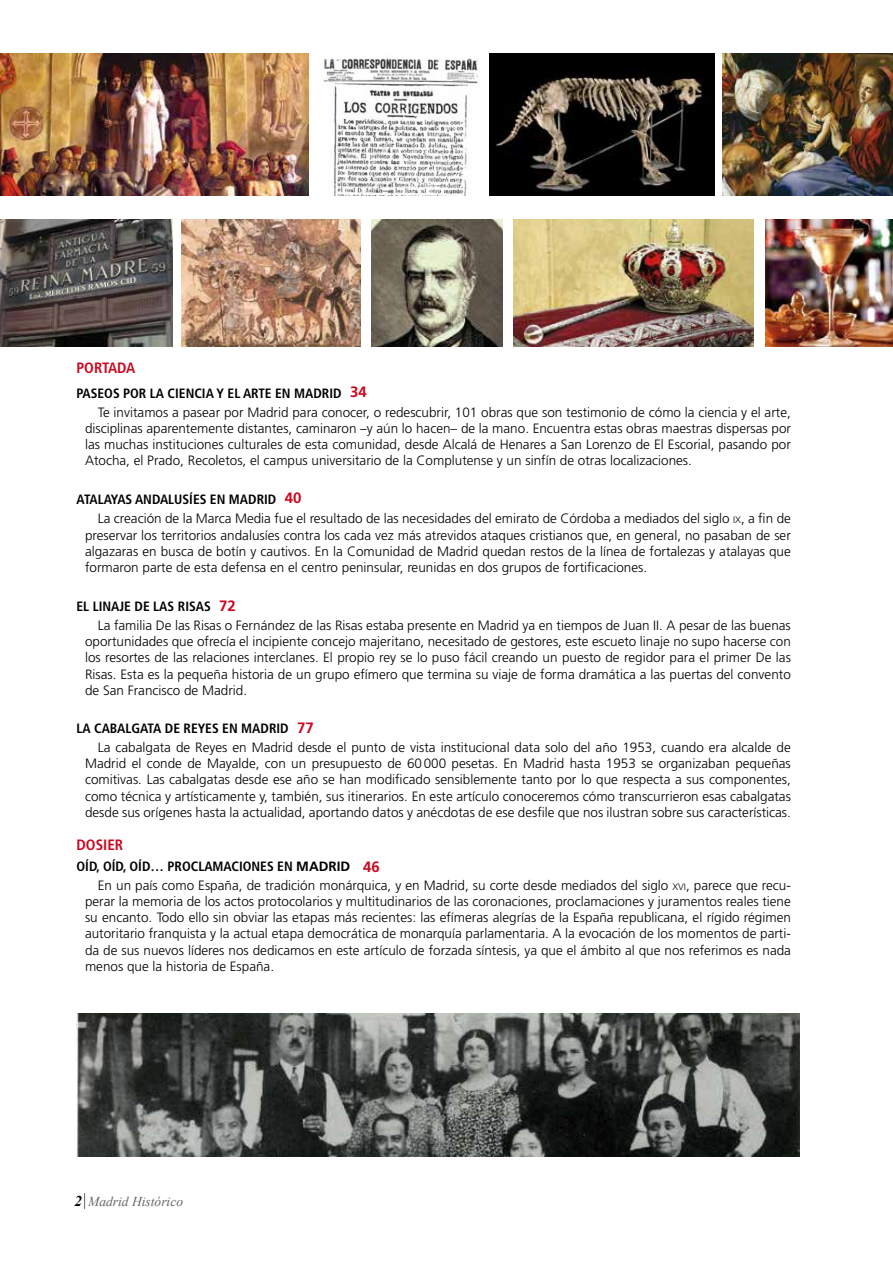
<style>
.page{position:relative;width:893px;height:1263px;background:#fff}
.page>*{position:absolute;margin:0;border:0;box-sizing:border-box;transform-origin:0 0}
.t1{font:700 condensed 15px "Frutiger LT Std";color:#cd071e}
.t2{font:700 15px "Frutiger LT Std";color:#cd071e}
.t3{font:300 13.5px/16.2px "Frutiger LT Std";color:#000;text-align:justify}
.t4{font:700 condensed 13.5px "Frutiger LT Std";color:#000}
.t5{font:italic 13.5px "Times New Roman";color:#646567}
.s1{font-size:9.45px}
.s2{font-stretch:normal;font-size:15px;color:#cd071e}
.s3{font-stretch:normal}
.s4{font-weight:700;font-size:15px;color:#000}
</style>
<div class="page">
<svg style="left:84px;top:1193px;width:1px;height:16px"></svg>
<img style="left:489px;top:54px;width:225px;height:142px">
<img style="left:371px;top:219px;width:132px;height:128px">
<img style="left:765px;top:219px;width:128px;height:128px">
<img style="left:0;top:53px;width:308px;height:143px">
<img style="left:723px;top:54px;width:170px;height:142px">
<img style="left:0;top:220px;width:172px;height:127px">
<img style="left:514px;top:219px;width:239px;height:128px">
<img style="left:182px;top:219px;width:178px;height:128px">
<img style="left:324px;top:57px;width:154px;height:139px">
<img style="left:77px;top:1014px;width:722px;height:143px">
<p class="t1" style="left:77px;top:359px;width:60px">PORTADA</p>
<p class="t4" style="left:77px;top:385px;width:23px">PASEOS</p>
<p class="t4" style="left:123px;top:385px;width:9px">POR</p>
<p class="t4" style="left:150px;top:385px;width:172px">LA CIE NCIA Y EL ARTE EN MADRID</p>
<p class="t2" style="left:350px;top:383px;width:18px">34</p>
<p class="t3" style="left:85px;top:404px;width:707px;text-indent:13px">Te invitamos a pasear por Madrid para conocer, o redescubrir, 101 obras que son testimonio de cómo la ciencia y el arte, disciplinas aparentemente distantes, caminaron –y aún lo hacen– de la mano. Encuentra estas obras maestras dispersas por las muchas instituciones culturales de esta comunidad, desde Alcalá de Henares a San Lorenzo de El Escorial, pasando por Atocha, el Prado, Recoletos, el campus universitario de la Complutense y un sinfín de otras localizaciones.</p>
<p class="t4" style="left:77px;top:491px;width:180px">ATALAYAS ANDALUSÍES EN MADRID</p>
<p class="t2" style="left:285px;top:489px;width:18px">40</p>
<p class="t3" style="left:85px;top:511px;width:707px;text-indent:13px">La creación de la Marca Media fue el resultado de las necesidades del emirato de Córdoba a mediados del siglo <span class="s1">IX</span>, a fin de preservar los territorios andalusíes contra los cada vez más atrevidos ataques cristianos que, en general, no pasaban de ser algazaras en busca de botín y cautivos. En la Comunidad de Madrid quedan restos de la línea de fortalezas y atalayas que formaron parte de esta defensa en el centro peninsular, reunidas en dos grupos de fortificaciones.</p>
<p class="t4" style="left:77px;top:598px;width:161px">EL LI NAJE DE LAS RISAS <span class="s2">72</span></p>
<p class="t3" style="left:85px;top:617px;width:707px;text-indent:13px">La familia De las Risas o Fernández de las Risas estaba presente en Madrid ya en tiempos de Juan II. A pesar de las buenas oportunidades que ofrecía el incipiente concejo majeritano, necesitado de gestores, este escueto linaje no supo hacerse con los resortes de las relaciones interclanes. El propio rey se lo puso fácil creando un puesto de regidor para el primer De las Risas. Esta es la pequeña historia de un grupo efímero que termina su viaje de forma dramática a las puertas del convento de San Francisco de Madrid.</p>
<p class="t2" style="left:297px;top:719px;width:18px">77</p>
<p class="t3" style="left:85px;top:739px;width:707px;text-indent:13px">La cabalgata de Reyes en Madrid desde el punto de vista institucional data solo del año 1953, cuando era alcalde de Madrid el conde de Mayalde, con un presupuesto de 60000 pesetas. En Madrid hasta 1953 se organizaban pequeñas comitivas. Las cabalgatas desde ese año se han modificado sensiblemente tanto por lo que respecta a sus componentes, como técnica y artísticamente y, también, sus itinerarios. En este artículo conoceremos cómo transcurrieron esas cabalgatas desde sus orígenes hasta la actualidad, aportando datos y anécdotas de ese desfile que nos ilustran sobre sus características.</p>
<p class="t4" style="left:77px;top:721px;width:192px">LA CABALGATA DE REYES EN MADRID</p>
<p class="t1" style="left:77px;top:836px;width:48px">DOSIER</p>
<p class="t4" style="left:77px;top:858px;width:107px">OÍD, OÍD, OÍD… PROCL</p>
<p class="t4" style="left:204px;top:858px;width:147px">AMACIONES EN <span class="s3">Madrid</span></p>
<p class="t2" style="left:363px;top:858px;width:18px">46</p>
<p class="t3" style="left:85px;top:877px;width:707px;text-indent:13px">En un país como España, de tradición monárquica, y en Madrid, su corte desde mediados del siglo <span class="s1">XVI</span>, parece que recu&shy;perar la memoria de los actos protocolarios y multitudinarios de las coronaciones, proclamaciones y juramentos reales tiene su encanto. Todo ello sin obviar las etapas más recientes: las efímeras alegrías de la España republicana, el rígido régimen autoritario franquista y la actual etapa democrática de monarquía parlamentaria. A la evocación de los momentos de parti&shy;da de sus nuevos líderes nos dedicamos en este artículo de forzada síntesis, ya que el ámbito al que nos referimos es nada menos que la historia de España.</p>
<p class="t5" style="left:75px;top:1192px;width:110px"><span class="s4">2</span> Madrid Histórico</p>
</div>
